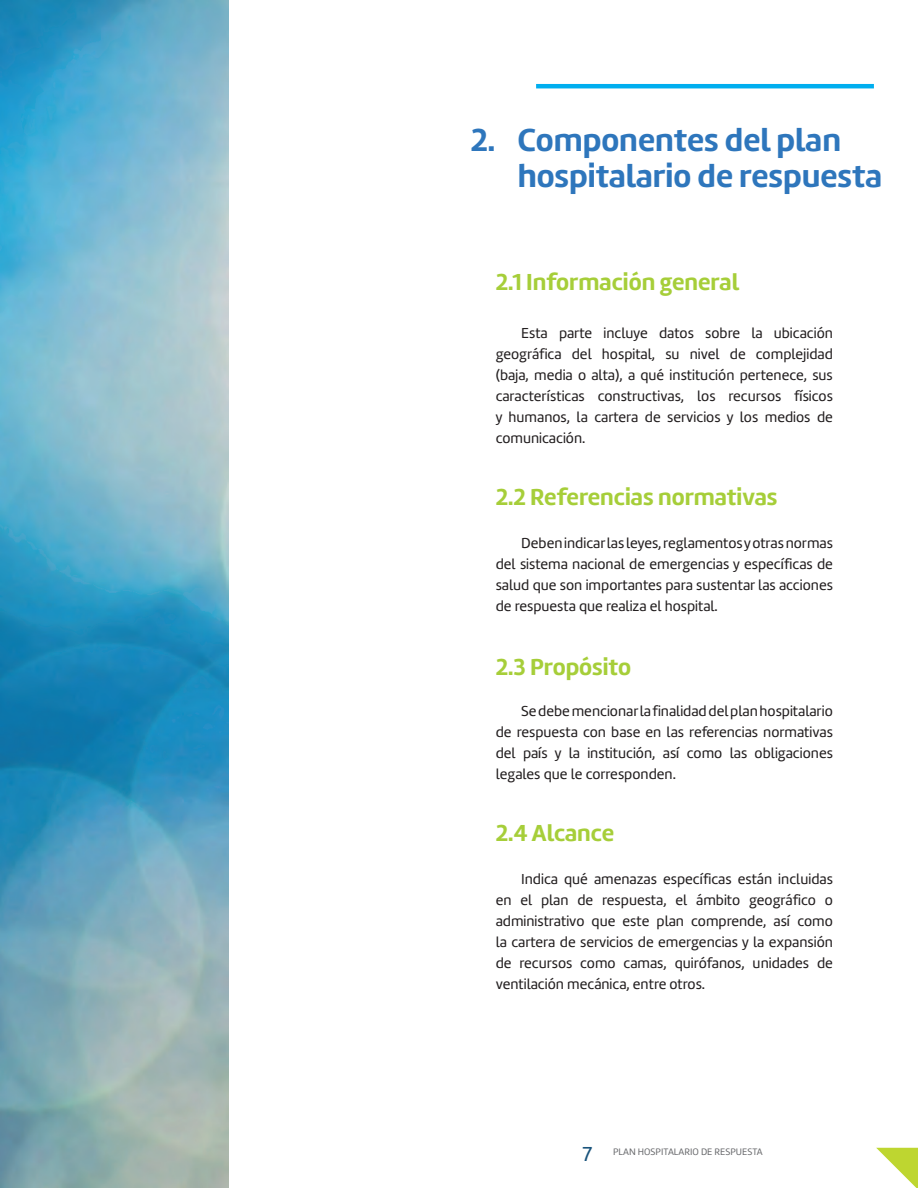
<style>
.page{position:relative;width:918px;height:1188px;background:#fff}
.page>*{position:absolute;margin:0;border:0;box-sizing:border-box;transform-origin:0 0}
.t1{font:700 33px/35.5px "Marine";color:#2e76bc}
.t2{font:700 24px "Marine";color:#a6ce39}
.t3{font:15px/21px "Marine";color:#231f20;text-align:justify}
.t4{font:9.75px "Marine";color:#6c6d70}
.s1{font-size:21px;color:#1a547c}
</style>
<div class="page">
<hr style="left:536px;top:84px;width:338px;height:4px;background:#00aeef">
<svg style="left:876px;top:1148px;width:42px;height:40px"></svg>
<img style="left:0;top:0;width:229px;height:1188px">
<h1 class="t1" style="left:518px;top:122px;width:366px;text-indent:-47px">2. Componentes del plan hospitalario de respuesta</h1>
<h2 class="t2" style="left:496px;top:266px;width:245px">2.1 Información general</h2>
<p class="t3" style="left:496px;top:322px;width:339px;text-indent:26px">Esta parte incluye datos sobre la ubicación geográfica del hospital, su nivel de complejidad (baja, media o alta), a qué institución pertenece, sus características constructivas, los recursos físicos y humanos, la cartera de servicios y los medios de comunicación.</p>
<h2 class="t2" style="left:496px;top:481px;width:283px">2.2 Referencias normativas</h2>
<p class="t3" style="left:496px;top:532px;width:339px;text-indent:26px">Deben indicar las leyes, reglamentos y otras normas del sistema nacional de emergencias y específicas de salud que son importantes para sustentar las acciones de respuesta que realiza el hospital.</p>
<h2 class="t2" style="left:496px;top:651px;width:137px">2.3 Propósito</h2>
<p class="t3" style="left:496px;top:700px;width:339px;text-indent:26px">Se debe mencionar la finalidad del plan hospitalario de respuesta con base en las referencias normativas del país y la institución, así como las obligaciones legales que le corresponden.</p>
<h2 class="t2" style="left:496px;top:817px;width:120px">2.4 Alcance</h2>
<p class="t3" style="left:496px;top:868px;width:339px;text-indent:26px">Indica qué amenazas específicas están incluidas en el plan de respuesta, el ámbito geográfico o administrativo que este plan comprende, así como la cartera de servicios de emergencias y la expansión de recursos como camas, quirófanos, unidades de ventilación mecánica, entre otros.</p>
<p class="t4" style="left:582px;top:1145px;width:182px"><span class="s1">7</span> PLAN HOSPITALARIO DE RESPUESTA</p>
</div>
